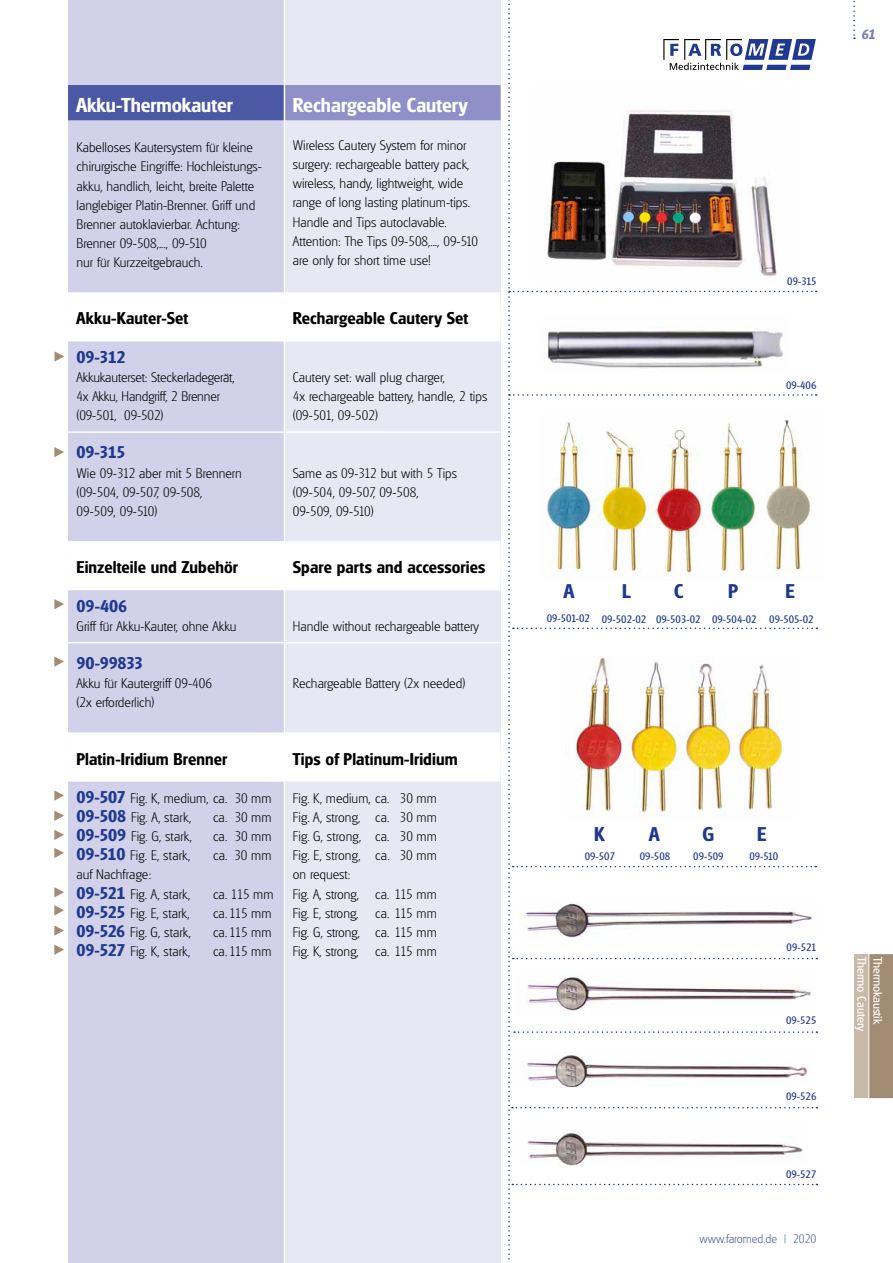
<style>
.page{position:relative;width:893px;height:1263px;background:#fff}
.page>*{position:absolute;margin:0;border:0;box-sizing:border-box;transform-origin:0 0}
.t1{font:700 19.5px "Glasgow Serial";color:#fff}
.t2{font:700 19.2px "Glasgow Serial";color:#1e398f}
.t3{font:700 16.5px "Glasgow Serial";letter-spacing:.01em;color:#000}
.t4{font:700 16.5px "Glasgow Serial";letter-spacing:-.015em;color:#1e398f}
.t5{font:200 13.5px/19.2px "Glasgow Serial";color:#000}
.t6{font:200 13.5px "Glasgow Serial";letter-spacing:.02em;color:#000}
.t7{font:italic 700 13.5px "Glasgow Serial";color:#787dba}
.t8{font:12px "Glasgow Serial";letter-spacing:-.01em;color:#fff}
.t9{font:200 12px "Glasgow Serial";color:#4b58a3}
.t10{font:10.5px "Glasgow Serial";color:#1e398f}
.s1{font-weight:700;font-size:16.5px;color:#1e398f}
</style>
<div class="page">
<div style="left:68px;top:0;width:216px;height:1263px;background:#d2d1ea"></div>
<div style="left:284px;top:0;width:217px;height:1263px;background:#e8e8f4"></div>
<div style="left:854px;top:954px;width:39px;height:144px;background:#c9b9a7"></div>
<svg style="left:868px;top:954px;width:25px;height:144px;background:#a6927a"></svg>
<svg style="left:853px;top:0;width:2px;height:39px"></svg>
<div style="left:284px;top:85px;width:217px;height:35px;background:#8f90c7"></div>
<div style="left:284px;top:292px;width:217px;height:30px;background:#fff"></div>
<div style="left:284px;top:311px;width:217px;height:30px;background:#fff"></div>
<hr style="left:284px;top:431px;width:217px;height:2px;background:#fff">
<div style="left:284px;top:541px;width:217px;height:30px;background:#fff"></div>
<div style="left:284px;top:560px;width:217px;height:30px;background:#fff"></div>
<hr style="left:284px;top:642px;width:217px;height:1px;background:#fff">
<div style="left:284px;top:732px;width:217px;height:30px;background:#fff"></div>
<div style="left:284px;top:752px;width:217px;height:30px;background:#fff"></div>
<div style="left:68px;top:85px;width:216px;height:35px;background:#4b58a3"></div>
<div style="left:68px;top:292px;width:216px;height:30px;background:#fff"></div>
<div style="left:68px;top:311px;width:216px;height:30px;background:#fff"></div>
<hr style="left:68px;top:431px;width:216px;height:2px;background:#fff">
<div style="left:68px;top:541px;width:216px;height:30px;background:#fff"></div>
<div style="left:68px;top:560px;width:216px;height:30px;background:#fff"></div>
<hr style="left:68px;top:642px;width:216px;height:1px;background:#fff">
<div style="left:68px;top:732px;width:216px;height:30px;background:#fff"></div>
<div style="left:68px;top:752px;width:216px;height:30px;background:#fff"></div>
<hr style="left:284px;top:0;width:1px;height:1263px;background:#fff">
<svg style="left:54px;top:447px;width:10px;height:10px"></svg>
<svg style="left:54px;top:656px;width:10px;height:11px"></svg>
<svg style="left:54px;top:887px;width:10px;height:10px"></svg>
<svg style="left:54px;top:830px;width:10px;height:10px"></svg>
<svg style="left:54px;top:811px;width:10px;height:10px"></svg>
<svg style="left:54px;top:925px;width:10px;height:11px"></svg>
<svg style="left:54px;top:599px;width:10px;height:10px"></svg>
<svg style="left:54px;top:790px;width:10px;height:11px"></svg>
<svg style="left:54px;top:905px;width:10px;height:10px"></svg>
<svg style="left:54px;top:848px;width:10px;height:10px"></svg>
<svg style="left:54px;top:944px;width:10px;height:11px"></svg>
<svg style="left:508px;top:0;width:309px;height:1263px"></svg>
<img style="left:539px;top:412px;width:278px;height:168px">
<svg style="left:55px;top:351px;width:9px;height:11px"></svg>
<h1 class="t1" style="left:77px;top:93px;width:158px">Akku-Thermokauter</h1>
<p class="t5" style="left:77px;top:138px;width:187px">Kabelloses Kautersystem für kleine chirurgische Eingriffe: Hochleistungs&shy;akku, handlich, leicht, breite Palette langlebiger Platin-Brenner. Griff und Brenner autoklavierbar. Achtung:<br>Brenner 09-508,..., 09-510<br>nur für Kurzzeitgebrauch.</p>
<p class="t3" style="left:77px;top:308px;width:113px">Akku-Kauter-Set</p>
<p class="t4" style="left:77px;top:347px;width:51px">09-312</p>
<p class="t5" style="left:77px;top:367px;width:160px">Akkukauterset: Steckerladegerät,<br>4x Akku, Handgriff, 2 Brenner (09-501, 09-502)</p>
<p class="t4" style="left:77px;top:442px;width:51px">09-315</p>
<p class="t5" style="left:77px;top:463px;width:167px">Wie 09-312 aber mit 5 Brennern (09-504, 09-507, 09-508,<br>09-509, 09-510)</p>
<p class="t3" style="left:77px;top:557px;width:163px">Einzelteile und Zubehör</p>
<p class="t4" style="left:77px;top:595px;width:52px">09-406</p>
<p class="t5" style="left:77px;top:616px;width:161px">Griff für Akku-Kauter, ohne Akku</p>
<p class="t4" style="left:77px;top:653px;width:68px">90-99833</p>
<p class="t5" style="left:77px;top:674px;width:137px">Akku für Kautergriff 09-406 (2x erforderlich)</p>
<p class="t3" style="left:77px;top:748px;width:152px">Platin-Iridium Brenner</p>
<p class="t5" style="left:77px;top:788px;width:196px"><span class="s1">09-507</span> Fig. K, medium, ca. 30 mm<br><span class="s1">09-508</span> Fig. A, stark,</p>
<p class="t5" style="left:213px;top:807px;width:60px">ca. 30 mm</p>
<p class="t5" style="left:77px;top:827px;width:117px"><span class="s1">09-509</span> Fig. G, stark,</p>
<p class="t5" style="left:213px;top:827px;width:60px">ca. 30 mm</p>
<p class="t6" style="left:77px;top:847px;width:115px"><span class="s1">09-510</span> Fig. E, stark,</p>
<p class="t5" style="left:213px;top:846px;width:60px">ca. 30 mm</p>
<p class="t5" style="left:77px;top:865px;width:115px">auf Nachfrage:<br><span class="s1">09-521</span> Fig. A, stark,</p>
<p class="t5" style="left:213px;top:884px;width:62px">ca. 115 mm</p>
<p class="t5" style="left:77px;top:903px;width:115px"><span class="s1">09-525</span> Fig. E, stark,</p>
<p class="t5" style="left:213px;top:903px;width:60px">ca. 115 mm</p>
<p class="t5" style="left:77px;top:922px;width:116px"><span class="s1">09-526</span> Fig. G, stark,</p>
<p class="t5" style="left:213px;top:922px;width:60px">ca. 115 mm</p>
<p class="t5" style="left:77px;top:941px;width:115px"><span class="s1">09-527</span> Fig. K, stark,</p>
<p class="t5" style="left:213px;top:941px;width:60px">ca. 115 mm</p>
<h1 class="t1" style="left:293px;top:93px;width:176px">Rechargeable Cautery</h1>
<p class="t5" style="left:293px;top:136px;width:187px">Wireless Cautery System for minor surgery: rechargeable battery pack, wireless, handy, lightweight, wide range of long lasting platinum-tips.<br>Handle and Tips autoclavable.<br>Attention: The Tips 09-508,..., 09-510 are only for short time use!</p>
<p class="t3" style="left:293px;top:308px;width:177px">Rechargeable Cautery Set</p>
<p class="t5" style="left:293px;top:367px;width:196px">Cautery set: wall plug charger,<br>4x rechargeable battery, handle, 2 tips (09-501, 09-502)</p>
<p class="t5" style="left:293px;top:463px;width:166px">Same as 09-312 but with 5 Tips (09-504, 09-507, 09-508,<br>09-509, 09-510)</p>
<p class="t3" style="left:293px;top:557px;width:194px">Spare parts and accessories</p>
<p class="t5" style="left:293px;top:616px;width:187px">Handle without rechargeable battery</p>
<p class="t5" style="left:293px;top:674px;width:174px">Rechargeable Battery (2x needed)</p>
<p class="t3" style="left:293px;top:748px;width:166px">Tips of Platinum-Iridium</p>
<p class="t5" style="left:293px;top:788px;width:146px">Fig. K, medium, ca. 30 mm<br>Fig. A, strong, ca. 30 mm<br>Fig. G, strong, ca. 30 mm<br>Fig. E, strong, ca. 30 mm on request:<br>Fig. A, strong, ca. 115 mm<br>Fig. E, strong,</p>
<p class="t5" style="left:293px;top:903px;width:146px;text-align:justify;text-indent:82px">ca. 115 mm Fig. G, strong, ca. 115 mm Fig. K, strong, ca. 115 mm</p>
<p class="t7" style="left:861px;top:26px;width:16px">61</p>
<p class="t10" style="left:787px;top:275px;width:31px">09-315</p>
<p class="t10" style="left:786px;top:379px;width:32px">09-406</p>
<h2 class="t2" style="left:564px;top:580px;width:12px">A</h2>
<h2 class="t2" style="left:622px;top:580px;width:10px">L</h2>
<h2 class="t2" style="left:674px;top:580px;width:11px">C</h2>
<h2 class="t2" style="left:728px;top:580px;width:12px">P</h2>
<h2 class="t2" style="left:785px;top:580px;width:11px">E</h2>
<p class="t10" style="left:547px;top:612px;width:268px">09-501-02 09-502-02 09-503-02 09-504-02 09-505-02</p>
<h2 class="t2" style="left:594px;top:822px;width:12px">K</h2>
<h2 class="t2" style="left:649px;top:822px;width:12px">A</h2>
<h2 class="t2" style="left:702px;top:822px;width:13px">G</h2>
<h2 class="t2" style="left:757px;top:822px;width:11px">E</h2>
<p class="t10" style="left:585px;top:850px;width:32px">09-507</p>
<p class="t10" style="left:640px;top:850px;width:32px">09-508</p>
<p class="t10" style="left:693px;top:850px;width:32px">09-509</p>
<p class="t10" style="left:749px;top:850px;width:30px">09-510</p>
<p class="t10" style="left:787px;top:941px;width:31px">09-521</p>
<p class="t10" style="left:786px;top:1014px;width:32px">09-525</p>
<p class="t10" style="left:786px;top:1090px;width:32px">09-526</p>
<p class="t10" style="left:786px;top:1168px;width:32px">09-527</p>
<p class="t9" style="left:699px;top:1231px;width:118px">www.faromed.de | 2020</p>
<p class="t8" style="left:869px;top:957px;width:76px;rotate:90deg">Thermo Cautery</p>
<p class="t8" style="left:885px;top:957px;width:69px;rotate:90deg">Thermokaustik</p>
</div>
